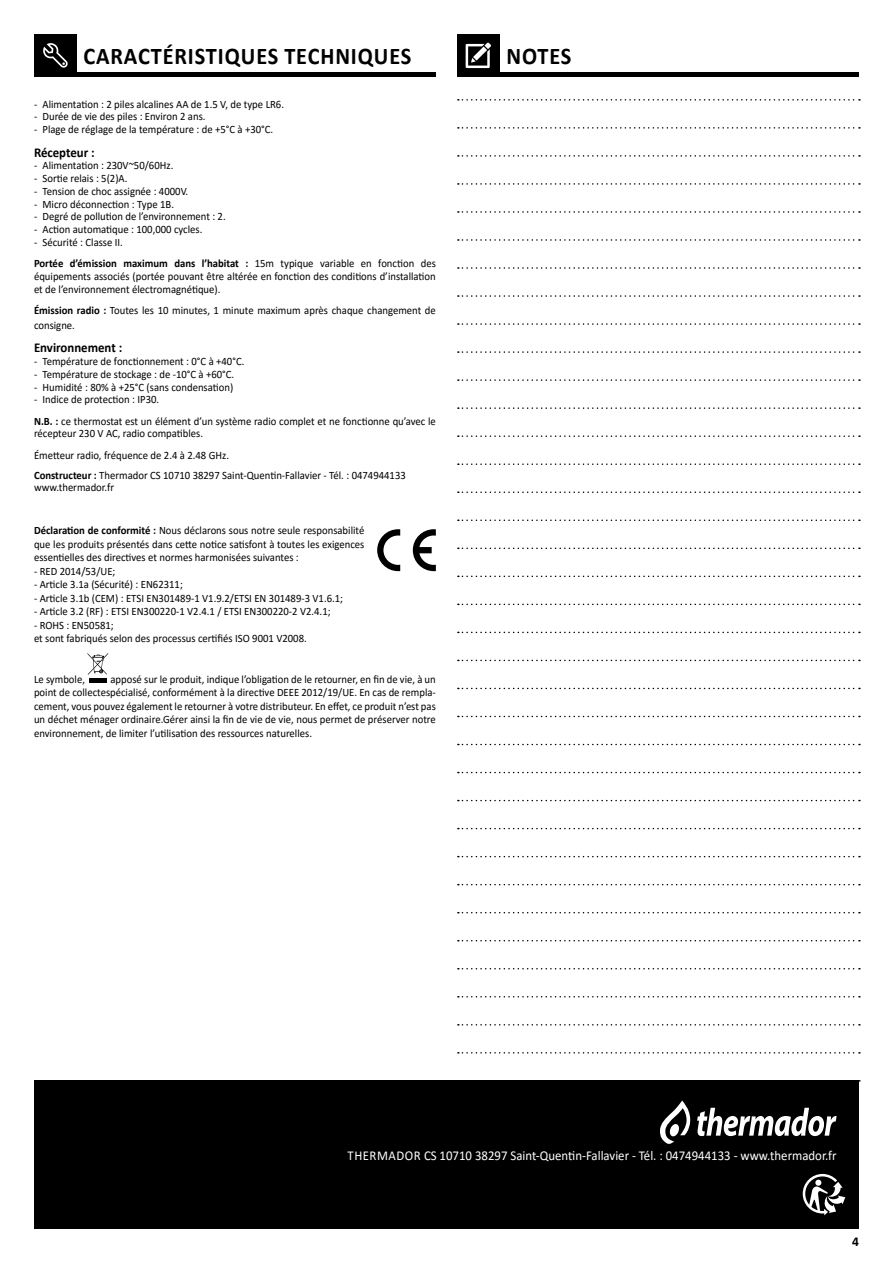
<style>
.page{position:relative;width:893px;height:1263px;background:#fff}
.page>*{position:absolute;margin:0;border:0;box-sizing:border-box;transform-origin:0 0}
.t1{font:700 24px "Calibri";letter-spacing:.04em;color:#000;scale:.93 1}
.t2{font:13.5px "Calibri";color:#fff;scale:.95 1}
.t3{font:700 13.5px "Calibri";color:#000;scale:.95 1}
.t4{font:700 13.5px "Calibri";color:#000}
.t5{font:11.25px/13.5px "Calibri";color:#000;scale:.95 1}
.s1{font-weight:700}
</style>
<div class="page">
<div style="left:34px;top:1080px;width:825px;height:149px;background:#000"></div>
<svg style="left:803px;top:1174px;width:42px;height:41px"></svg>
<svg style="left:660px;top:1100px;width:30px;height:44px"></svg>
<svg style="left:697px;top:1108px;width:140px;height:28px"></svg>
<hr style="left:34px;top:73px;width:402px;height:4px;background:#000">
<div style="left:34px;top:34px;width:43px;height:43px;background:#000"></div>
<svg style="left:43px;top:43px;width:25px;height:25px"></svg>
<hr style="left:457px;top:73px;width:402px;height:4px;background:#000">
<div style="left:457px;top:34px;width:43px;height:43px;background:#000"></div>
<svg style="left:466px;top:43px;width:25px;height:25px"></svg>
<svg style="left:377px;top:529px;width:23px;height:42px"></svg>
<svg style="left:413px;top:529px;width:23px;height:42px"></svg>
<hr style="left:89px;top:679px;width:18px;height:4px;background:#000">
<svg style="left:87px;top:653px;width:21px;height:22px"></svg>
<svg style="left:458px;top:99px;width:402px;height:2px"></svg>
<svg style="left:458px;top:323px;width:402px;height:2px"></svg>
<svg style="left:458px;top:547px;width:402px;height:2px"></svg>
<svg style="left:458px;top:968px;width:402px;height:1px"></svg>
<svg style="left:458px;top:211px;width:402px;height:2px"></svg>
<svg style="left:458px;top:435px;width:402px;height:2px"></svg>
<svg style="left:458px;top:856px;width:402px;height:1px"></svg>
<svg style="left:458px;top:660px;width:402px;height:1px"></svg>
<svg style="left:458px;top:155px;width:402px;height:2px"></svg>
<svg style="left:458px;top:379px;width:402px;height:2px"></svg>
<svg style="left:458px;top:800px;width:402px;height:1px"></svg>
<svg style="left:458px;top:604px;width:402px;height:1px"></svg>
<svg style="left:458px;top:1024px;width:402px;height:1px"></svg>
<svg style="left:458px;top:267px;width:402px;height:2px"></svg>
<svg style="left:458px;top:491px;width:402px;height:2px"></svg>
<svg style="left:458px;top:912px;width:402px;height:1px"></svg>
<svg style="left:458px;top:716px;width:402px;height:1px"></svg>
<svg style="left:458px;top:127px;width:402px;height:2px"></svg>
<svg style="left:458px;top:351px;width:402px;height:2px"></svg>
<svg style="left:458px;top:772px;width:402px;height:1px"></svg>
<svg style="left:458px;top:576px;width:402px;height:1px"></svg>
<svg style="left:458px;top:996px;width:402px;height:1px"></svg>
<svg style="left:458px;top:239px;width:402px;height:2px"></svg>
<svg style="left:458px;top:463px;width:402px;height:2px"></svg>
<svg style="left:458px;top:884px;width:402px;height:1px"></svg>
<svg style="left:458px;top:688px;width:402px;height:1px"></svg>
<svg style="left:458px;top:183px;width:402px;height:2px"></svg>
<svg style="left:458px;top:407px;width:402px;height:2px"></svg>
<svg style="left:458px;top:828px;width:402px;height:1px"></svg>
<svg style="left:458px;top:632px;width:402px;height:1px"></svg>
<svg style="left:458px;top:1052px;width:402px;height:1px"></svg>
<svg style="left:458px;top:295px;width:402px;height:2px"></svg>
<svg style="left:458px;top:519px;width:402px;height:2px"></svg>
<svg style="left:458px;top:940px;width:402px;height:1px"></svg>
<svg style="left:458px;top:744px;width:402px;height:1px"></svg>
<h1 class="t1" style="left:83px;top:39px;width:354px">CARACTÉRISTIQUES TECHNIQUES</h1>
<h1 class="t1" style="left:506px;top:39px;width:71px">NOTES</h1>
<p class="t5" style="left:34px;top:97px;width:265px">- Alimentation : 2 piles alcalines AA de 1.5 V, de type LR6.</p>
<p class="t5" style="left:34px;top:109px;width:182px">- Durée de vie des piles : Environ 2 ans.</p>
<p class="t5" style="left:34px;top:122px;width:253px">- Plage de réglage de la température : de +5°C à +30°C.</p>
<p class="t3" style="left:34px;top:142px;width:65px">Récepteur :</p>
<p class="t5" style="left:34px;top:158px;width:148px">- Alimentation : 230V~50/60Hz.</p>
<p class="t5" style="left:34px;top:171px;width:100px">- Sortie relais : 5(2)A.</p>
<p class="t5" style="left:34px;top:184px;width:164px">- Tension de choc assignée : 4000V.</p>
<p class="t5" style="left:34px;top:197px;width:149px">- Micro déconnection : Type 1B.</p>
<p class="t5" style="left:34px;top:209px;width:203px">- Degré de pollution de l’environnement : 2.</p>
<p class="t5" style="left:34px;top:222px;width:179px">- Action automatique : 100,000 cycles.</p>
<p class="t5" style="left:34px;top:231px;width:424px;line-height:21.3px">- Sécurité : Classe II.<br><span class="s1">Portée d’émission maximum dans l’habitat :</span> 15m typique variable en fonction des</p>
<p class="t5" style="left:34px;top:269px;width:424px;line-height:12.8px">équipements associés (portée pouvant être altérée en fonction des conditions d’installation et de l’environnement électromagnétique).</p>
<p class="t5" style="left:34px;top:302px;width:424px;line-height:15px"><span class="s1">Émission radio :</span> Toutes les 10 minutes, 1 minute maximum après chaque changement de consigne.</p>
<p class="t3" style="left:34px;top:338px;width:94px">Environnement :</p>
<p class="t5" style="left:34px;top:354px;width:223px">- Température de fonctionnement : 0°C à +40°C.</p>
<p class="t5" style="left:34px;top:367px;width:212px">- Température de stockage : de -10°C à +60°C.</p>
<p class="t5" style="left:34px;top:380px;width:211px">- Humidité : 80% à +25°C (sans condensation)</p>
<p class="t5" style="left:34px;top:389px;width:424px;line-height:21.3px">- Indice de protection : IP30.<br><span class="s1">N.B. :</span> ce thermostat est un élément d’un système radio complet et ne fonctionne qu’avec le</p>
<p class="t5" style="left:34px;top:423px;width:393px;line-height:20.9px">récepteur 230 V AC, radio compatibles.<br>Émetteur radio, fréquence de 2.4 à 2.48 GHz.<br><span class="s1">Constructeur :</span> Thermador CS 10710 38297 Saint-Quentin-Fallavier - Tél. : 0474944133</p>
<p class="t5" style="left:34px;top:480px;width:86px">www.thermador.fr</p>
<p class="t5" style="left:34px;top:524px;width:349px;text-align:justify"><span class="s1">Déclaration de conformité :</span> Nous déclarons sous notre seule responsabilité que les produits présentés dans cette notice satisfont à toutes les exigences essentielles des directives et normes harmonisées suivantes :</p>
<p class="t5" style="left:34px;top:564px;width:87px">- RED 2014/53/UE;</p>
<p class="t5" style="left:34px;top:578px;width:158px">- Article 3.1a (Sécurité) : EN62311;</p>
<p class="t5" style="left:34px;top:591px;width:327px">- Article 3.1b (CEM) : ETSI EN301489-1 V1.9.2/ETSI EN 301489-3 V1.6.1;</p>
<p class="t5" style="left:34px;top:605px;width:314px">- Article 3.2 (RF) : ETSI EN300220-1 V2.4.1 / ETSI EN300220-2 V2.4.1;</p>
<p class="t5" style="left:34px;top:618px;width:289px">- ROHS : EN50581;<br>et sont fabriqués selon des processus certifiés ISO 9001 V2008.</p>
<p class="t5" style="left:34px;top:672px;width:55px">Le symbole,</p>
<p class="t5" style="left:34px;top:672px;width:424px;text-align:justify;text-indent:76px">apposé sur le produit, indique l’obligation de le retourner, en fin de vie, à un point de collectespécialisé, conformément à la directive DEEE 2012/19/UE. En cas de rempla&shy;cement, vous pouvez également le retourner à votre distributeur. En effet, ce produit n’est pas un déchet ménager ordinaire.Gérer ainsi la fin de vie de vie, nous permet de préserver notre environnement, de limiter l’utilisation des ressources naturelles.</p>
<p class="t2" style="left:348px;top:1146px;width:516px">THERMADOR CS 10710 38297 Saint-Quentin-Fallavier - Tél. : 0474944133 - www.thermador.fr</p>
<p class="t4" style="left:852px;top:1232px;width:8px">4</p>
</div>
